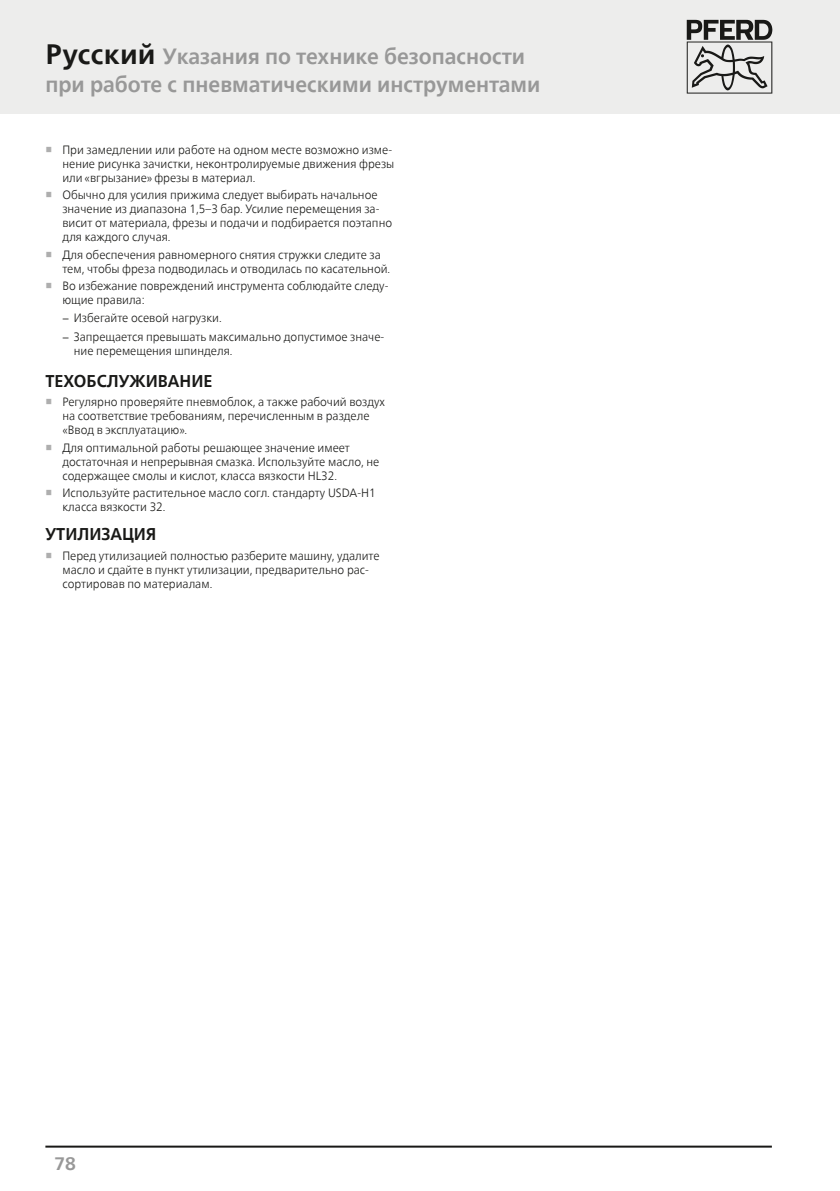
<style>
.page{position:relative;width:840px;height:1191px;background:#fff}
.page>*{position:absolute;margin:0;border:0;box-sizing:border-box;transform-origin:0 0}
.Headline{font:700 22px/28.4px "Neue Frutiger World";color:#989898;scale:.95 1}
.t1{font:700 18px "Neue Frutiger World";color:#989898}
.Copy_Head{font:700 17px "Neue Frutiger World";color:#191917;scale:.95 1}
.t2{font:300 12px/14px "Neue Frutiger World";color:#191917;scale:.95 1}
.s1{font-size:28px;color:#191917}
.s2{font-family:"Arial Unicode MS";font-weight:700;color:#aeaeae}
</style>
<div class="page">
<div style="left:0;top:0;width:839px;height:113px;background:#ededec"></div>
<hr style="left:839px;top:0;width:1px;height:113px;background:#ededec">
<svg style="left:686px;top:20px;width:85px;height:74px"></svg>
<hr style="left:45px;top:1145px;width:726px;height:2px;background:#191917">
<p class="Headline" style="left:45px;top:42px;width:522px"><span class="s1">Русский</span> Указания по технике безопасности при работе с пневматическими инструментами</p>
<p class="t2" style="left:62px;top:143px;width:350px;text-indent:-17px"><span class="s2">■</span> При замедлении или работе на одном месте возможно изме&shy;нение рисунка зачистки, неконтролируемые движения фрезы или «вгрызание» фрезы в материал.</p>
<p class="t2" style="left:62px;top:188px;width:348px;text-indent:-17px"><span class="s2">■</span> Обычно для усилия прижима следует выбирать начальное значение из диапазона 1,5–3 бар. Усилие перемещения за&shy;висит от материала, фрезы и подачи и подбирается поэтапно для каждого случая.</p>
<p class="t2" style="left:62px;top:248px;width:346px;text-indent:-17px"><span class="s2">■</span> Для обеспечения равномерного снятия стружки следите за тем, чтобы фреза подводилась и отводилась по касательной.</p>
<p class="t2" style="left:62px;top:279px;width:344px;text-indent:-17px"><span class="s2">■</span> Во избежание повреждений инструмента соблюдайте следу&shy;ющие правила:</p>
<p class="t2" style="left:62px;top:310px;width:169px">− Избегайте осевой нагрузки.</p>
<p class="t2" style="left:74px;top:330px;width:328px;text-indent:-11px">− Запрещается превышать максимально допустимое значе&shy;ние перемещения шпинделя.</p>
<p class="Copy_Head" style="left:45px;top:366px;width:177px">ТЕХОБСЛУЖИВАНИЕ</p>
<p class="t2" style="left:62px;top:395px;width:341px;text-indent:-17px"><span class="s2">■</span> Регулярно проверяйте пневмоблок, а также рабочий воздух на соответствие требованиям, перечисленным в разделе «Ввод в эксплуатацию».</p>
<p class="t2" style="left:62px;top:440px;width:335px;text-indent:-17px"><span class="s2">■</span> Для оптимальной работы решающее значение имеет достаточная и непрерывная смазка. Используйте масло, не содержащее смолы и кислот, класса вязкости HL32.</p>
<p class="t2" style="left:62px;top:486px;width:331px;text-indent:-17px"><span class="s2">■</span> Используйте растительное масло согл. стандарту USDA-H1 класса вязкости 32.</p>
<p class="Copy_Head" style="left:45px;top:519px;width:118px">УТИЛИЗАЦИЯ</p>
<p class="t2" style="left:62px;top:549px;width:335px;text-indent:-17px"><span class="s2">■</span> Перед утилизацией полностью разберите машину, удалите масло и сдайте в пункт утилизации, предварительно рас&shy;сортировав по материалам.</p>
<h2 class="t1" style="left:54px;top:1147px;width:23px">78</h2>
</div>
